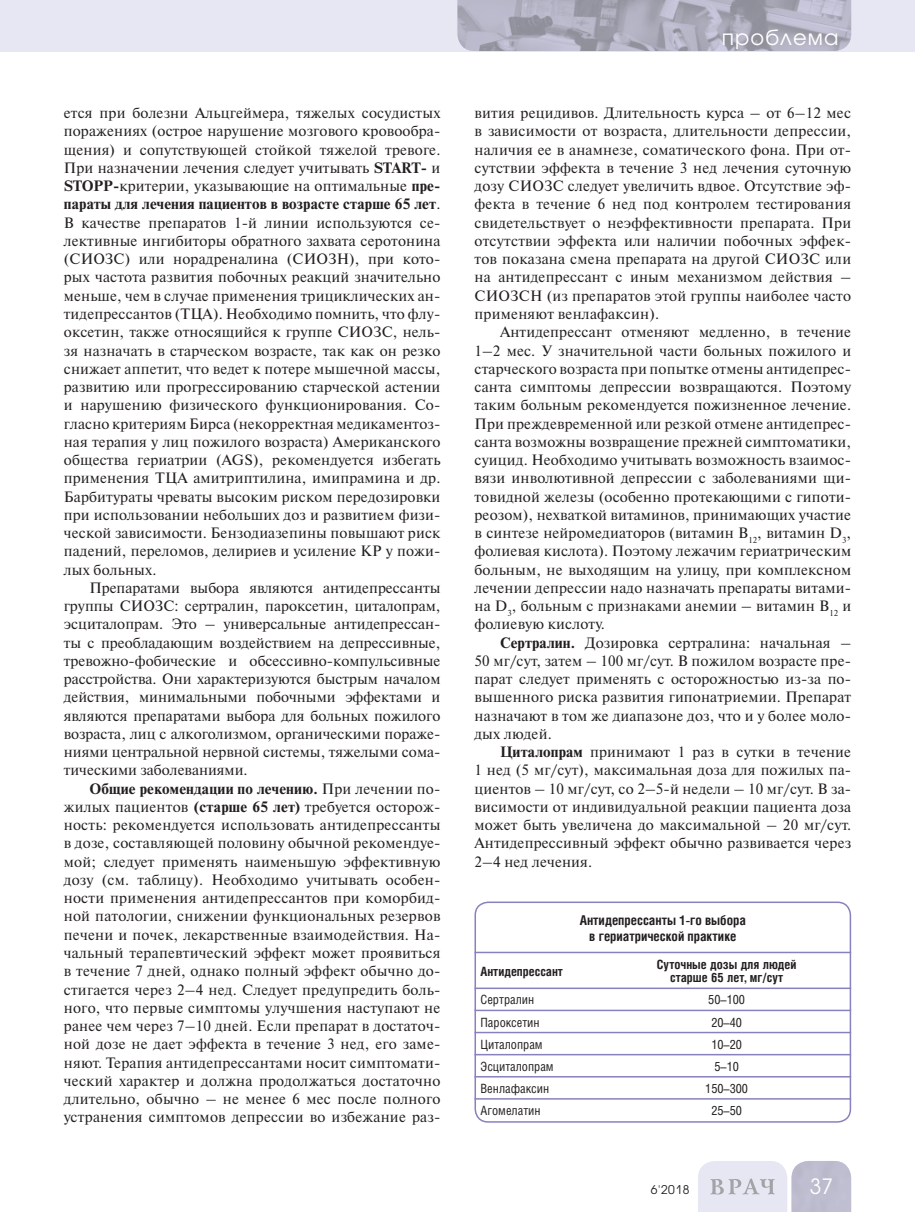
<style>
.page{position:relative;width:915px;height:1212px;background:#fff}
.page>*{position:absolute;margin:0;border:0;box-sizing:border-box;transform-origin:0 0}
.t1{font:21px "Avant Garde Gothic C";letter-spacing:.05em;color:#fff}
.t2{font:15px/18.3px "Newton C";letter-spacing:.01em;color:#231f20;text-align:justify}
.t3{font:700 13.5px/16.2px "Helios Cond";color:#231f20;text-align:center}
.t4{font:12.75px "Helios Cond";color:#231f20}
.t5{font:700 12.75px/13.5px "Helios Cond";color:#231f20;text-align:center}
.t6{font:12px "Avant Garde Gothic C";color:#231f20}
.s1{font-weight:700}
</style>
<div class="page">
<div style="left:0;top:0;width:914px;height:51px;background:#e7e6f3"></div>
<svg style="left:698px;top:1161px;width:152px;height:51px;background:#d5d4e2"></svg>
<img style="left:457px;top:0;width:393px;height:51px">
<div style="left:474px;top:901px;width:376px;height:222px;border:2px solid #8781bd;border-radius:13px"></div>
<hr style="left:474px;top:952px;width:376px;height:1px;background:#8781bd">
<hr style="left:474px;top:987px;width:376px;height:2px;background:#8781bd">
<hr style="left:474px;top:1010px;width:376px;height:1px;background:#8781bd">
<hr style="left:474px;top:1032px;width:376px;height:1px;background:#8781bd">
<hr style="left:474px;top:1054px;width:376px;height:1px;background:#8781bd">
<hr style="left:474px;top:1076px;width:376px;height:1px;background:#8781bd">
<hr style="left:474px;top:1098px;width:376px;height:1px;background:#8781bd">
<p class="t2" style="left:64px;top:105px;width:378px">ется при болезни Альцгеймера, тяжелых сосудистых поражениях (острое нарушение мозгового кровообра&shy;щения) и сопутствующей стойкой тяжелой тревоге.<br>При назначении лечения следует учитывать <span class="s1">START-</span> и <span class="s1">STOPP-</span>критерии, указывающие на оптимальные <span class="s1">пре&shy;параты для лечения пациентов в возрасте старше 65 лет</span>.<br>В качестве препаратов 1-й линии используются се&shy;лективные ингибиторы обратного захвата серотонина (СИОЗС) или норадреналина (СИОЗН), при кото&shy;рых частота развития побочных реакций значительно меньше, чем в случае применения трициклических ан&shy;тидепрессантов (ТЦА). Необходимо помнить, что флу&shy;оксетин, также относящийся к группе СИОЗС, нель&shy;зя назначать в старческом возрасте, так как он резко снижает аппетит, что ведет к потере мышечной массы, развитию или прогрессированию старческой астении и нарушению физического функционирования. Со&shy;гласно критериям Бирса (некорректная медикаментоз&shy;ная терапия у лиц пожилого возраста) Американского общества гериатрии (AGS), рекомендуется избегать применения ТЦА амитриптилина, имипрамина и др.<br>Барбитураты чреваты высоким риском передозировки при использовании небольших доз и развитием физи&shy;ческой зависимости. Бензодиазепины повышают риск падений, переломов, делириев и усиление КР у пожи&shy;лых больных.</p>
<p class="t2" style="left:64px;top:580px;width:378px;text-indent:26px">Препаратами выбора являются антидепрессанты группы СИОЗС: сертралин, пароксетин, циталопрам, эсциталопрам. Это – универсальные антидепрессан&shy;ты с преобладающим воздействием на депрессивные, тревожно-фобические и обсессивно-компульсивные расстройства. Они характеризуются быстрым началом действия, минимальными побочными эффектами и являются препаратами выбора для больных пожилого возраста, лиц с алкоголизмом, органическими пораже&shy;ниями центральной нервной системы, тяжелыми сома&shy;тическими заболеваниями.</p>
<p class="t2" style="left:64px;top:781px;width:378px;text-indent:26px"><span class="s1">Общие рекомендации по лечению.</span> При лечении по&shy;жилых пациентов <span class="s1">(старше 65 лет)</span> требуется осторож&shy;ность: рекомендуется использовать антидепрессанты в дозе, составляющей половину обычной рекомендуе&shy;мой; следует применять наименьшую эффективную дозу (см. таблицу). Необходимо учитывать особен&shy;ности применения антидепрессантов при коморбид&shy;ной патологии, снижении функциональных резервов печени и почек, лекарственные взаимодействия. На&shy;чальный терапевтический эффект может проявиться в течение 7 дней, однако полный эффект обычно до&shy;стигается через 2–4 нед. Следует предупредить боль&shy;ного, что первые симптомы улучшения наступают не ранее чем через 7–10 дней. Если препарат в достаточ&shy;ной дозе не дает эффекта в течение 3 нед, его заме&shy;няют. Терапия антидепрессантами носит симптомати&shy;ческий характер и должна продолжаться достаточно длительно, обычно – не менее 6 мес после полного устранения симптомов депрессии во избежание раз-</p>
<h1 class="t1" style="left:721px;top:27px;width:118px">проблема</h1>
<p class="t2" style="left:474px;top:105px;width:378px">вития рецидивов. Длительность курса – от 6–12 мес в зависимости от возраста, длительности депрессии, наличия ее в анамнезе, соматического фона. При от&shy;сутствии эффекта в течение 3 нед лечения суточную дозу СИОЗС следует увеличить вдвое. Отсутствие эф&shy;фекта в течение 6 нед под контролем тестирования свидетельствует о неэффективности препарата. При отсутствии эффекта или наличии побочных эффек&shy;тов показана смена препарата на другой СИОЗС или на антидепрессант с иным механизмом действия – СИОЗСН (из препаратов этой группы наиболее часто применяют венлафаксин).</p>
<p class="t2" style="left:474px;top:324px;width:378px;text-indent:26px">Антидепрессант отменяют медленно, в течение 1–2 мес. У значительной части больных пожилого и старческого возраста при попытке отмены антидепрес&shy;санта симптомы депрессии возвращаются. Поэтому таким больным рекомендуется пожизненное лечение.<br>При преждевременной или резкой отмене антидепрес&shy;санта возможны возвращение прежней симптоматики, суицид. Необходимо учитывать возможность взаимос&shy;вязи инволютивной депрессии с заболеваниями щи&shy;товидной железы (особенно протекающими с гипоти&shy;реозом), нехваткой витаминов, принимающих участие в синтезе нейромедиаторов (витамин В<sub>12</sub>, витамин D<sub>3</sub>, фолиевая кислота). Поэтому лежачим гериатрическим больным, не выходящим на улицу, при комплексном лечении депрессии надо назначать препараты витами&shy;на D<sub>3</sub>, больным с признаками анемии – витамин В<sub>12</sub> и фолиевую кислоту.</p>
<p class="t2" style="left:474px;top:635px;width:378px;text-indent:26px"><span class="s1">Сертралин.</span> Дозировка сертралина: начальная – 50 мг/сут, затем – 100 мг/сут. В пожилом возрасте пре&shy;парат следует применять с осторожностью из-за по&shy;вышенного риска развития гипонатриемии. Препарат назначают в том же диапазоне доз, что и у более моло&shy;дых людей.</p>
<p class="t2" style="left:474px;top:744px;width:378px;text-indent:26px"><span class="s1">Циталопрам</span> принимают 1 раз в сутки в течение 1 нед (5 мг/сут), максимальная доза для пожилых па&shy;циентов – 10 мг/сут, со 2–5-й недели – 10 мг/сут. В за&shy;висимости от индивидуальной реакции пациента доза может быть увеличена до максимальной – 20 мг/сут.<br>Антидепрессивный эффект обычно развивается через 2–4 нед лечения.</p>
<p class="t3" style="left:579px;top:914px;width:168px">Антидепрессанты 1-го выбора в гериатрической практике</p>
<p class="t5" style="left:480px;top:965px;width:84px">Антидепрессант</p>
<p class="t5" style="left:656px;top:959px;width:141px">Суточные дозы для людей старше 65 лет, мг/сут</p>
<p class="t4" style="left:480px;top:995px;width:55px">Сертралин</p>
<p class="t4" style="left:708px;top:995px;width:38px">50–100</p>
<p class="t4" style="left:480px;top:1017px;width:61px">Пароксетин</p>
<p class="t4" style="left:711px;top:1017px;width:32px">20–40</p>
<p class="t4" style="left:480px;top:1039px;width:64px">Циталопрам</p>
<p class="t4" style="left:711px;top:1039px;width:32px">10–20</p>
<p class="t4" style="left:480px;top:1061px;width:75px">Эсциталопрам</p>
<p class="t4" style="left:714px;top:1061px;width:26px">5–10</p>
<p class="t4" style="left:480px;top:1083px;width:70px">Венлафаксин</p>
<p class="t4" style="left:705px;top:1083px;width:44px">150–300</p>
<p class="t4" style="left:480px;top:1105px;width:62px">Агомелатин</p>
<p class="t4" style="left:711px;top:1105px;width:32px">25–50</p>
<p class="t6" style="left:650px;top:1184px;width:40px">6'2018</p>
<h1 class="t1" style="left:809px;top:1177px;width:25px">37</h1>
</div>
